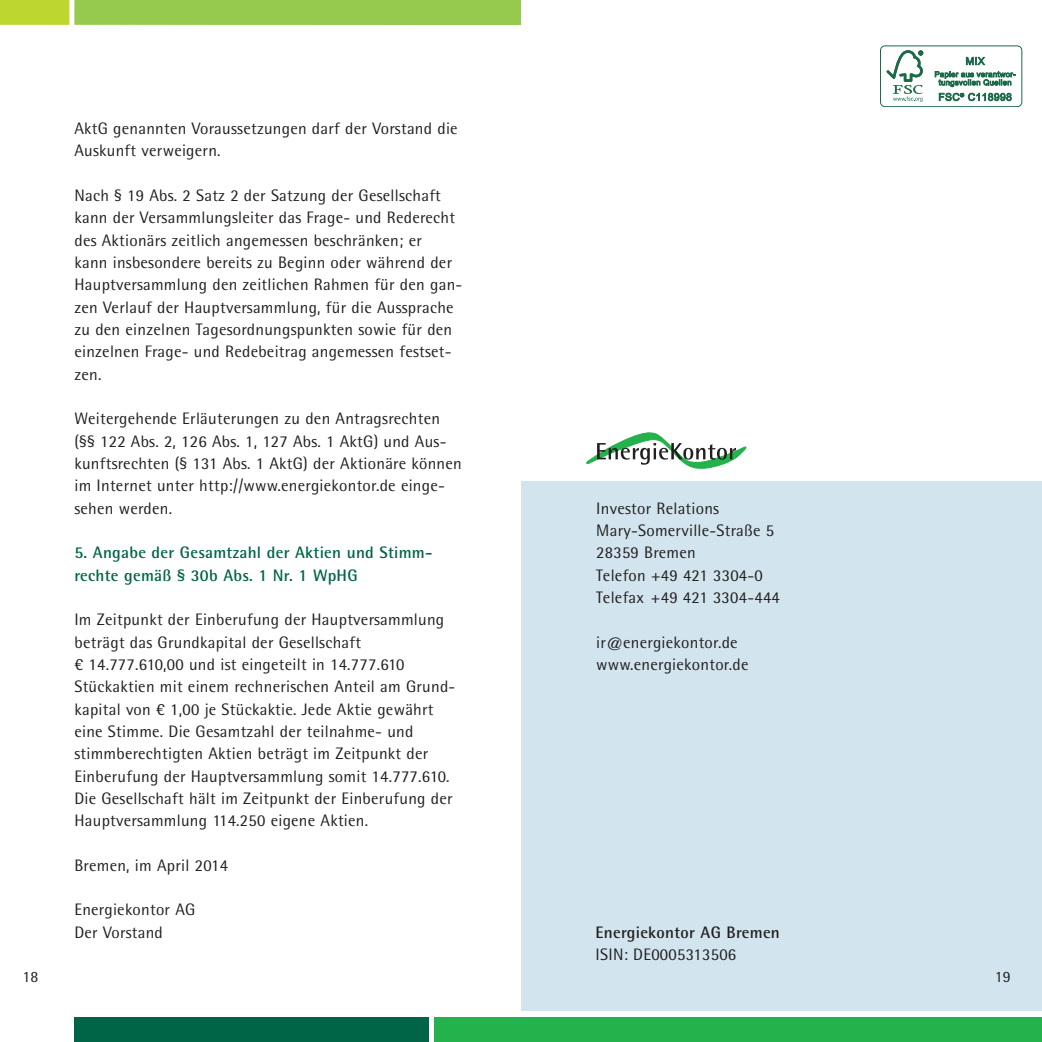
<style>
.page{position:relative;width:1042px;height:1042px;background:#fff}
.page>*{position:absolute;margin:0;border:0;box-sizing:border-box;transform-origin:0 0}
.t1{font:16.62px/22.4px "Agfa Rotis Semisans";letter-spacing:.015em;color:#231f20}
.t2{font:700 16.62px/22.4px "Agfa Rotis Semisans";letter-spacing:.015em;color:#006547}
.t3{font:700 16.62px "Agfa Rotis Semisans";letter-spacing:.015em;color:#231f20}
.t4{font:15.75px "Agfa Rotis Semisans";color:#231f20}
</style>
<div class="page">
<div style="left:521px;top:481px;width:521px;height:530px;background:#d2e5ee"></div>
<svg style="left:586px;top:432px;width:160px;height:37px"></svg>
<div style="left:880px;top:46px;width:142px;height:61px;border:1px solid #1c6b48;border-radius:5px"></div>
<svg style="left:886px;top:50px;width:37px;height:52px"></svg>
<svg style="left:935px;top:56px;width:80px;height:31px"></svg>
<svg style="left:939px;top:93px;width:73px;height:8px"></svg>
<div style="left:521px;top:1017px;width:521px;height:25px;background:#23b24b"></div>
<div style="left:0;top:0;width:69px;height:25px;background:#bed630"></div>
<div style="left:434px;top:1017px;width:87px;height:25px;background:#23b24b"></div>
<div style="left:74px;top:1017px;width:355px;height:25px;background:#006547"></div>
<div style="left:74px;top:0;width:447px;height:25px;background:#96ca4e"></div>
<p class="t1" style="left:74px;top:119px;width:385px">AktG genannten Voraussetzungen darf der Vorstand die<br>Auskunft verweigern.</p>
<p class="t1" style="left:74px;top:186px;width:389px">Nach § 19 Abs. 2 Satz 2 der Satzung der Gesellschaft kann der Versammlungsleiter das Frage- und Rederecht des Aktionärs zeitlich angemessen beschränken; er<br>kann insbesondere bereits zu Beginn oder während der Hauptversammlung den zeitlichen Rahmen für den gan&shy;zen Verlauf der Hauptversammlung, für die Aussprache zu den einzelnen Tagesordnungspunkten sowie für den einzelnen Frage- und Redebeitrag angemessen festset&shy;zen.</p>
<p class="t1" style="left:74px;top:409px;width:389px">Weitergehende Erläuterungen zu den Antragsrechten (§§ 122 Abs. 2, 126 Abs. 1, 127 Abs. 1 AktG) und Aus&shy;kunftsrechten (§ 131 Abs. 1 AktG) der Aktionäre können im Internet unter http://www.energiekontor.de einge&shy;sehen werden.</p>
<p class="t2" style="left:74px;top:543px;width:360px">5. Angabe der Gesamtzahl der Aktien und Stimm&shy;rechte gemäß § 30b Abs. 1 Nr. 1 WpHG</p>
<p class="t1" style="left:74px;top:610px;width:382px">Im Zeitpunkt der Einberufung der Hauptversammlung beträgt das Grundkapital der Gesellschaft<br>€ 14.777.610,00 und ist eingeteilt in 14.777.610<br>Stückaktien mit einem rechnerischen Anteil am Grund&shy;kapital von € 1,00 je Stückaktie. Jede Aktie gewährt eine Stimme. Die Gesamtzahl der teilnahme- und stimmberechtigten Aktien beträgt im Zeitpunkt der Einberufung der Hauptversammlung somit 14.777.610.<br>Die Gesellschaft hält im Zeitpunkt der Einberufung der Hauptversammlung 114.250 eigene Aktien.</p>
<p class="t1" style="left:74px;top:855px;width:155px">Bremen, im April 2014</p>
<p class="t1" style="left:74px;top:900px;width:122px">Energiekontor AG<br>Der Vorstand</p>
<p class="t1" style="left:596px;top:498px;width:185px">Investor Relations<br>Mary-Somerville-Straße 5<br>28359 Bremen<br>Telefon +49 421 3304-0<br>Telefax +49 421 3304-444</p>
<p class="t1" style="left:596px;top:632px;width:154px">ir@energiekontor.de www.energiekontor.de</p>
<p class="t3" style="left:595px;top:926px;width:186px">Energiekontor AG Bremen</p>
<p class="t1" style="left:595px;top:945px;width:142px">ISIN: DE0005313506</p>
<p class="t4" style="left:23px;top:971px;width:17px">18</p>
<p class="t4" style="left:995px;top:971px;width:17px">19</p>
</div>
